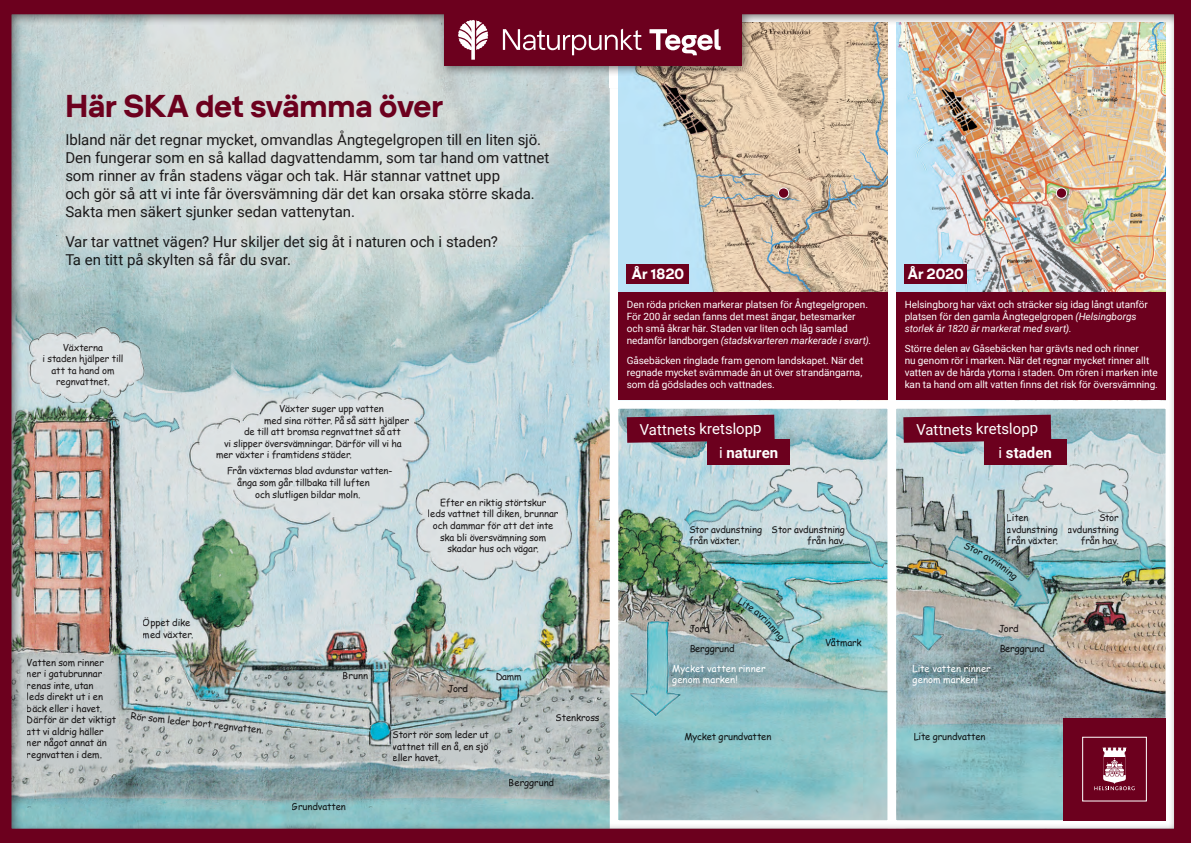
<style>
.page{position:relative;width:1191px;height:843px;background:#fff}
.page>*{position:absolute;margin:0;border:0;box-sizing:border-box;transform-origin:0 0}
.t1{font:700 32px "Helsingborg Sans";letter-spacing:-.005em;color:#6c001e}
.t2{font:15px/18px "Roboto";letter-spacing:-.005em;color:#231f20}
.t3{font:15px "Roboto";color:#fff}
.t4{font:700 15px "Roboto";color:#fff}
.t5{font:700 15px "Helsingborg Sans";letter-spacing:-.005em;color:#fff}
.t6{font:10px/12px "Roboto";letter-spacing:-.005em;color:#fff}
.t7{font:9.5px/11.5px "Comic Sans MS";letter-spacing:-.01em;color:#231f20}
.t8{font:9.5px/11.5px "Comic Sans MS";letter-spacing:.005em;color:#fff}
.s1{font-style:italic}
.s2{font-weight:400}
</style>
<div class="page">
<img style="left:0;top:0;width:1191px;height:842px">
<div style="left:444px;top:14px;width:297px;height:51px;background:#6c001e"></div>
<svg style="left:458px;top:20px;width:30px;height:40px"></svg>
<svg style="left:503px;top:29px;width:217px;height:26px"></svg>
<div style="left:1063px;top:717px;width:102px;height:102px;background:#6c001e"></div>
<svg style="left:1094px;top:747px;width:40px;height:42px"></svg>
<svg style="left:963px;top:541px;width:54px;height:40px;background:#83adaf"></svg>
<svg style="left:738px;top:596px;width:45px;height:46px;background:#8eb2ab"></svg>
<h1 class="t1" style="left:65px;top:86px;width:379px">Här SKA det svämma över</h1>
<p class="t2" style="left:65px;top:130px;width:485px">Ibland när det regnar mycket, omvandlas Ångtegelgropen till en liten sjö.<br>Den fungerar som en så kallad dagvattendamm, som tar hand om vattnet som rinner av från stadens vägar och tak. Här stannar vattnet upp<br>och gör så att vi inte får översvämning där det kan orsaka större skada.<br>Sakta men säkert sjunker sedan vattenytan.</p>
<h2 class="t2" style="left:65px;top:232px;width:434px">Var tar vattnet vägen? Hur skiljer det sig åt i naturen och i staden?<br>Ta en titt på skylten så får du svar.</h2>
<p class="t7" style="left:43px;top:341px;width:82px;text-align:center">Växterna<br>i staden hjälper till att ta hand om regnvattnet.</p>
<p class="t7" style="left:279px;top:402px;width:106px">Växter suger upp vatten</p>
<p class="t7" style="left:264px;top:414px;width:147px">med sina rötter. På så sätt hjälper</p>
<p class="t7" style="left:244px;top:425px;width:158px">de till att bromsa regnvattnet så att</p>
<p class="t7" style="left:224px;top:437px;width:179px">vi slipper översvämningar. Därför vill vi ha</p>
<p class="t7" style="left:216px;top:448px;width:137px">mer växter i framtidens städer.</p>
<p class="t7" style="left:227px;top:464px;width:167px">Från växternas blad avdunstar vatten-</p>
<p class="t7" style="left:237px;top:476px;width:134px">ånga som går tillbaka till luften</p>
<p class="t7" style="left:255px;top:488px;width:107px">och slutligen bildar moln.</p>
<p class="t7" style="left:428px;top:496px;width:132px;text-align:center">Efter en riktig störtskur<br>leds vattnet till diken, brunnar och dammar för att det inte ska bli översvämning som skadar hus och vägar.</p>
<p class="t7" style="left:27px;top:655px;width:91px">Vatten som rinner ner i gatubrunnar renas inte, utan<br>leds direkt ut i en bäck eller i havet.<br>Därför är det viktigt att vi aldrig häller ner något annat än regnvatten i dem.</p>
<p class="t7" style="left:143px;top:616px;width:52px">Öppet dike med växter.</p>
<p class="t7" style="left:132px;top:709px;width:135px;rotate:6deg">Rör som leder bort regnvatten.</p>
<p class="t7" style="left:343px;top:669px;width:27px">Brunn</p>
<p class="t7" style="left:292px;top:800px;width:56px">Grundvatten</p>
<p class="t7" style="left:447px;top:681px;width:22px">Jord</p>
<p class="t7" style="left:495px;top:669px;width:28px">Damm</p>
<p class="t7" style="left:393px;top:728px;width:98px;text-align:justify">Stort rör som leder ut vattnet till en å, en sjö eller havet.</p>
<p class="t7" style="left:556px;top:711px;width:45px">Stenkross</p>
<p class="t7" style="left:509px;top:776px;width:47px">Berggrund</p>
<h2 class="t5" style="left:632px;top:265px;width:54px">År 1820</h2>
<h2 class="t5" style="left:908px;top:265px;width:57px">År 2020</h2>
<p class="t6" style="left:627px;top:298px;width:246px">Den röda pricken markerar platsen för Ångtegelgropen.<br>För 200 år sedan fanns det mest ängar, betesmarker och små åkrar här. Staden var liten och låg samlad nedanför landborgen <span class="s1">(stadskvarteren markerade i svart).</span></p>
<p class="t6" style="left:627px;top:354px;width:238px;text-align:justify">Gåsebäcken ringlade fram genom landskapet. När det regnade mycket svämmade ån ut över strandängarna, som då gödslades och vattnades.</p>
<p class="t6" style="left:904px;top:298px;width:245px">Helsingborg har växt och sträcker sig idag långt utanför platsen för den gamla Ångtegelgropen <span class="s1">(Helsingborgs storlek år 1820 är markerat med svart).</span></p>
<p class="t6" style="left:904px;top:342px;width:255px">Större delen av Gåsebäcken har grävts ned och rinner<br>nu genom rör i marken. När det regnar mycket rinner allt vatten av de hårda ytorna i staden. Om rören i marken inte kan ta hand om allt vatten finns det risk för översvämning.</p>
<h2 class="t3" style="left:639px;top:419px;width:123px;rotate:-1deg">Vattnets kretslopp</h2>
<h2 class="t4" style="left:719px;top:441px;width:61px"><span class="s2">i</span> naturen</h2>
<h2 class="t3" style="left:916px;top:419px;width:123px;rotate:-1deg">Vattnets kretslopp</h2>
<h2 class="t4" style="left:998px;top:441px;width:55px"><span class="s2">i</span> staden</h2>
<p class="t7" style="left:689px;top:523px;width:74px">Stor avdunstning från växter.</p>
<p class="t7" style="left:1007px;top:511px;width:53px">Liten avdunstning från växter.</p>
<p class="t7" style="left:772px;top:523px;width:74px;text-align:right">Stor avdunstning från hav.</p>
<p class="t7" style="left:1067px;top:511px;width:52px;text-align:right">Stor avdunstning från hav.</p>
<p class="t7" style="left:689px;top:622px;width:22px">Jord</p>
<p class="t7" style="left:689px;top:642px;width:47px">Berggrund</p>
<p class="t7" style="left:825px;top:636px;width:38px">Våtmark</p>
<p class="t8" style="left:672px;top:661px;width:95px">Mycket vatten rinner genom marken!</p>
<p class="t8" style="left:912px;top:661px;width:80px">Lite vatten rinner genom marken!</p>
<p class="t7" style="left:998px;top:622px;width:22px">Jord</p>
<p class="t7" style="left:999px;top:642px;width:47px">Berggrund</p>
<p class="t7" style="left:684px;top:730px;width:88px">Mycket grundvatten</p>
<p class="t7" style="left:913px;top:730px;width:73px">Lite grundvatten</p>
</div>
